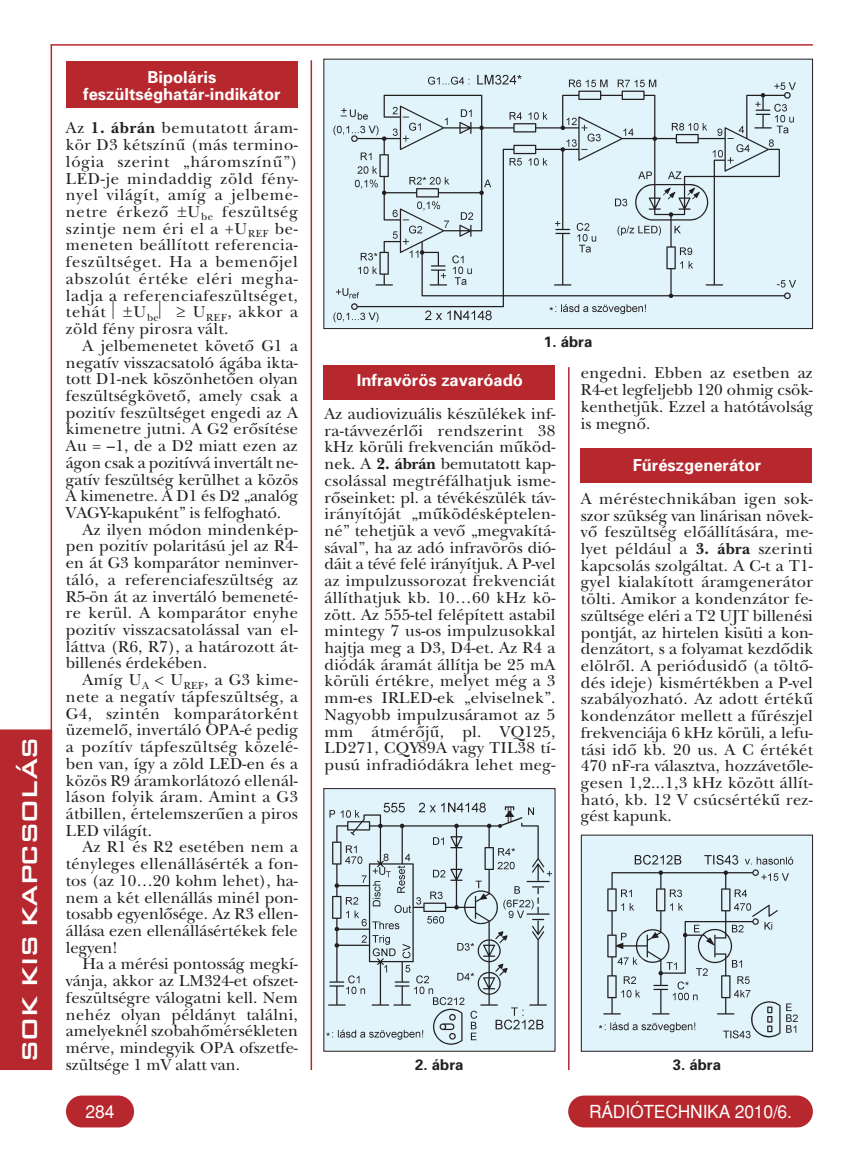
<style>
.page{position:relative;width:864px;height:1153px;background:#fff}
.page>*{position:absolute;margin:0;border:0;box-sizing:border-box;transform-origin:0 0}
.t1{font:28.5px "Bank Gothic Md PFL";letter-spacing:-.075em;color:#fff}
.t2{font:18px "Helvetica H Regular";letter-spacing:-.01em;color:#fff}
.t3{font:16.5px/16.6px "New Baskerville H Roman";letter-spacing:.01em;color:#231f20;text-align:justify}
.t4{font:16.5px/16.6px "Univers H Bold";color:#fff;text-align:center}
.t5{font:15px "Univers H Bold";color:#231f20}
.s1{font-family:"New Baskerville H Bold"}
</style>
<div class="page">
<div style="left:66px;top:1095px;width:68px;height:32px;background:#b7282e;border-radius:16px"></div>
<hr style="left:310px;top:60px;width:2px;height:1009px;background:#b7282e">
<hr style="left:567px;top:367px;width:2px;height:702px;background:#b7282e">
<hr style="left:51px;top:44px;width:761px;height:2px;background:#b7282e">
<hr style="left:51px;top:45px;width:1px;height:1024px;background:#b7282e">
<div style="left:568px;top:1095px;width:244px;height:32px;background:#b7282e;border-radius:16px"></div>
<div style="left:0;top:729px;width:52px;height:340px;background:#b7282e"></div>
<div style="left:66px;top:61px;width:232px;height:47px;background:#b7282e"></div>
<div style="left:323px;top:365px;width:232px;height:34px;background:#b7282e"></div>
<div style="left:580px;top:448px;width:231px;height:34px;background:#b7282e"></div>
<img style="left:325px;top:794px;width:228px;height:255px">
<div style="left:324px;top:59px;width:488px;height:269px;background:#e1f4fc"></div>
<img style="left:333px;top:74px;width:463px;height:249px">
<div style="left:323px;top:59px;width:489px;height:270px;border:1px solid #231f20"></div>
<div style="left:581px;top:835px;width:231px;height:216px;background:#e1f4fc"></div>
<img style="left:598px;top:854px;width:200px;height:185px">
<h1 class="t1" style="left:11px;top:1063px;width:329px;rotate:-90deg">SOK KIS KAPCSOLÁS</h1>
<p class="t4" style="left:83px;top:71px;width:199px">Bipoláris feszültséghatár-indikátor</p>
<p class="t3" style="left:66px;top:122px;width:233px">Az <span class="s1">1. ábrán</span> bemutatott áram&shy;kör D3 kétszínű (más termino&shy;lógia szerint „háromszínű”)<br>LED-je mindaddig zöld fény&shy;nyel világít, amíg a jelbeme&shy;netre érkező U<sub>be</sub> feszültség szintje nem éri el a +U<sub>REF</sub> be&shy;meneten beállított referencia&shy;feszültséget. Ha a bemenőjel abszolút értéke eléri megha&shy;ladja a referenciafeszültséget, tehát ⏐ U<sub>be</sub>⏐ ≥ U<sub>REF</sub>, akkor a zöld fény pirosra vált.</p>
<p class="t3" style="left:66px;top:339px;width:233px;text-indent:16px">A jelbemenetet követő G1 a negatív visszacsatoló ágába ikta&shy;tott D1-nek köszönhetően olyan feszültségkövető, amely csak a pozitív feszültséget engedi az A kimenetre jutni. A G2 erősítése Au = –1, de a D2 miatt ezen az ágon csak a pozitívvá invertált ne&shy;gatív feszültség kerülhet a közös A kimenetre. A D1 és D2 „analóg VAGY-kapuként” is felfogható.</p>
<p class="t3" style="left:82px;top:523px;width:217px">Az ilyen módon mindenkép-</p>
<p class="t3" style="left:66px;top:539px;width:233px">pen pozitív polaritású jel az R4-</p>
<p class="t3" style="left:66px;top:556px;width:233px">en át G3 komparátor neminver-</p>
<p class="t3" style="left:66px;top:573px;width:233px">táló, a referenciafeszültség az</p>
<p class="t3" style="left:66px;top:590px;width:233px">R5-ön át az invertáló bemeneté-</p>
<p class="t3" style="left:66px;top:606px;width:233px">re kerül. A komparátor enyhe</p>
<p class="t3" style="left:66px;top:623px;width:233px">pozitív visszacsatolással van el-</p>
<p class="t3" style="left:66px;top:640px;width:233px">láttva (R6, R7), a határozott át-</p>
<p class="t3" style="left:66px;top:656px;width:142px">billenés érdekében.</p>
<p class="t3" style="left:82px;top:673px;width:68px">Amíg U<sub>A</sub></p>
<p class="t3" style="left:66px;top:673px;width:233px;text-indent:104px">U<sub>REF</sub>, a G3 kime&shy;nete a negatív tápfeszültség, a G4, szintén komparátorként üzemelő, invertáló OPA-é pedig a pozítív tápfeszültség közelé&shy;ben van, így a zöld LED-en és a közös R9 áramkorlátozó ellenál&shy;láson folyik áram. Amint a G3 átbillen, értelemszerűen a piros LED világít.</p>
<p class="t3" style="left:66px;top:840px;width:233px;text-indent:16px">Az R1 és R2 esetében nem a tényleges ellenállásérték a fon&shy;tos (az 10…20 kohm lehet), ha&shy;nem a két ellenállás minél pon&shy;tosabb egyenlősége. Az R3 ellen&shy;állása ezen ellenállásértékek fele legyen!</p>
<p class="t3" style="left:66px;top:957px;width:233px;text-indent:16px">Ha a mérési pontosság megkí&shy;vánja, akkor az LM324-et ofszet&shy;feszültségre válogatni kell. Nem nehéz olyan példányt találni, amelyeknél szobahőmérsékleten mérve, mindegyik OPA ofszetfe&shy;szültsége 1 mV alatt van.</p>
<p class="t5" style="left:543px;top:336px;width:50px">1. ábra</p>
<p class="t4" style="left:357px;top:373px;width:167px">Infravörös zavaróadó</p>
<p class="t3" style="left:324px;top:407px;width:232px">Az audiovizuális készülékek inf&shy;ra-távvezérlői rendszerint 38 kHz körüli frekvencián működ&shy;nek. A <span class="s1">2. ábrán</span> bemutatott kap&shy;csolással megtréfálhatjuk isme&shy;rőseinket: pl. a tévékészülék táv&shy;irányítóját „működésképtelen&shy;né” tehetjük a vevő „megvakítá&shy;sával”, ha az adó infravörös dió&shy;dáit a tévé felé irányítjuk. A P-vel az impulzussorozat frekvenciát állíthatjuk kb. 10…60 kHz kö&shy;zött. Az 555-tel felépített astabil mintegy 7 us-os impulzusokkal hajtja meg a D3, D4-et. Az R4 a diódák áramát állítja be 25 mA körüli értékre, melyet még a 3 mm-es IRLED-ek „elviselnek”.<br>Nagyobb impulzusáramot az 5 mm átmérőjű, pl. VQ125, LD271, CQY89A vagy TIL38 tí&shy;pusú infradiódákra lehet meg-</p>
<p class="t3" style="left:580px;top:366px;width:233px">engedni. Ebben az esetben az R4-et legfeljebb 120 ohmig csök&shy;kenthetjük. Ezzel a hatótávolság is megnő.</p>
<p class="t4" style="left:632px;top:458px;width:130px">Fűrészgenerátor</p>
<p class="t3" style="left:580px;top:492px;width:233px">A méréstechnikában igen sok&shy;szor szükség van linárisan növek&shy;vő feszültség előállítására, me&shy;lyet például a <span class="s1">3. ábra</span> szerinti kapcsolás szolgáltat. A C-t a T1- gyel kialakított áramgenerátor tölti. Amikor a kondenzátor fe&shy;szültsége eléri a T2 UJT billenési pontját, az hirtelen kisüti a kon&shy;denzátort, s a folyamat kezdődik elölről. A periódusidő (a töltő&shy;dés ideje) kismértékben a P-vel szabályozható. Az adott értékű kondenzátor mellett a fűrészjel frekvenciája 6 kHz körüli, a lefu&shy;tási idő kb. 20 us. A C értékét 470 nF-ra választva, hozzávetőle&shy;gesen 1,2...1,3 kHz között állít&shy;ható, kb. 12 V csúcsértékű rez&shy;gést kapunk.</p>
<p class="t5" style="left:415px;top:1058px;width:50px">2. ábra</p>
<p class="t5" style="left:672px;top:1058px;width:50px">3. ábra</p>
<p class="t2" style="left:86px;top:1105px;width:30px">284</p>
<p class="t2" style="left:589px;top:1105px;width:204px">RÁDIÓTECHNIKA 2010/6.</p>
</div>
